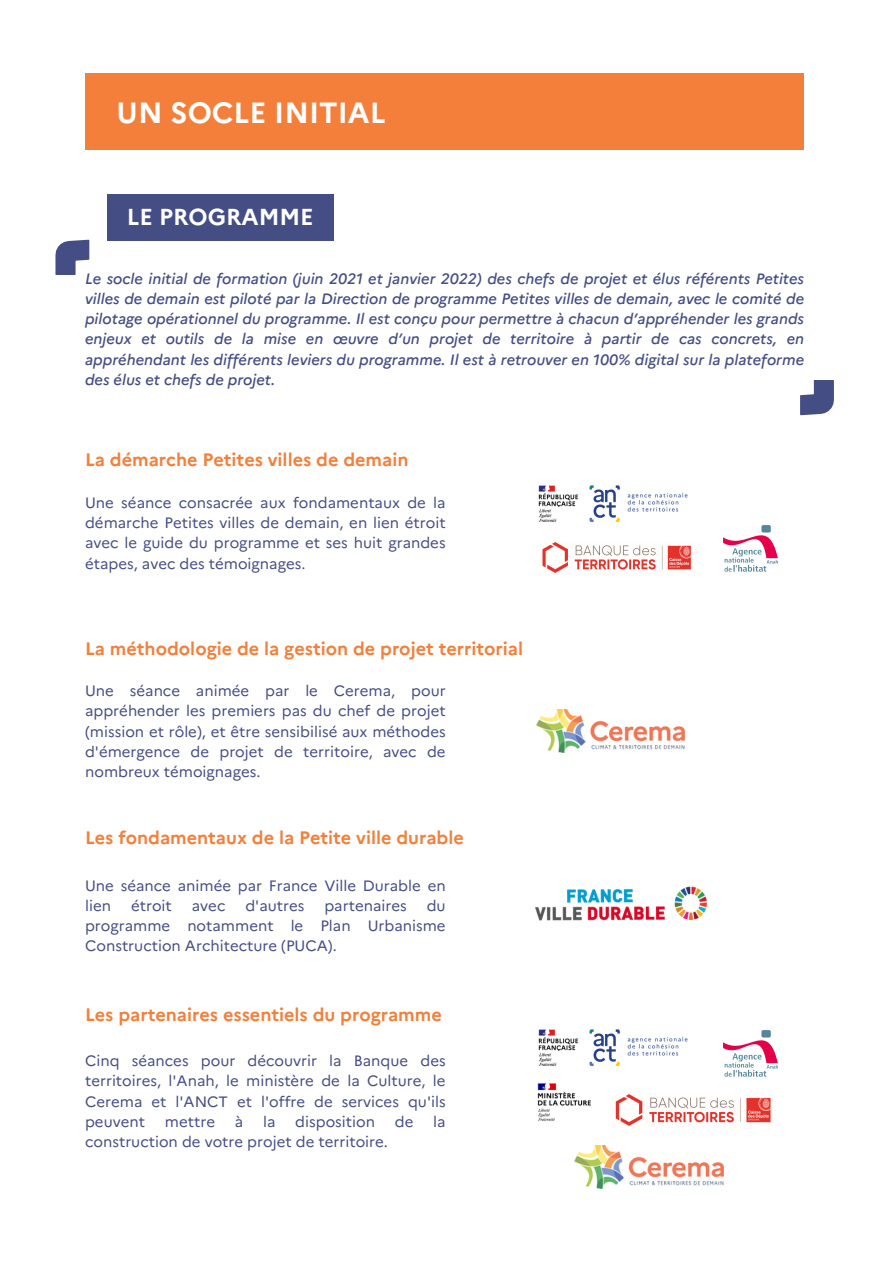
<style>
.page{position:relative;width:893px;height:1264px;background:#fff}
.page>*{position:absolute;margin:0;border:0;box-sizing:border-box;transform-origin:0 0}
.t1{font:700 29.25px "Marianne";color:#fff}
.t2{font:700 23.1px "Marianne";color:#fff}
.t3{font:700 18px "Marianne";color:#f47f3b}
.t4{font:15px/20.2px "Marianne";color:#454d85;text-align:justify}
.t5{font:italic 500 15px/20.2px "Marianne";color:#454d85;text-align:justify}
</style>
<div class="page">
<img style="left:537px;top:1083px;width:54px;height:39px">
<img style="left:535px;top:886px;width:172px;height:35px">
<img style="left:723px;top:1030px;width:54px;height:46px">
<img style="left:542px;top:542px;width:149px;height:31px">
<img style="left:538px;top:1029px;width:150px;height:37px">
<div style="left:85px;top:73px;width:718px;height:77px;background:#f47f3b"></div>
<div style="left:108px;top:194px;width:225px;height:47px;background:#454d85"></div>
<img style="left:615px;top:1094px;width:156px;height:32px">
<img style="left:575px;top:1145px;width:148px;height:43px">
<svg style="left:800px;top:380px;width:33px;height:35px"></svg>
<svg style="left:56px;top:240px;width:33px;height:34px"></svg>
<img style="left:723px;top:525px;width:54px;height:46px">
<img style="left:538px;top:485px;width:150px;height:37px">
<img style="left:536px;top:709px;width:148px;height:43px">
<h4 class="t1" style="left:117px;top:95px;width:270px">UN SOCLE INITIAL</h4>
<p class="t2" style="left:127px;top:202px;width:188px">LE PROGRAMME</p>
<h3 class="t5" style="left:85px;top:267px;width:720px">Le socle initial de formation (juin 2021 et janvier 2022) des chefs de projet et élus référents Petites villes de demain est piloté par la Direction de programme Petites villes de demain, avec le comité de pilotage opérationnel du programme. Il est conçu pour permettre à chacun d’appréhender les grands enjeux et outils de la mise en œuvre d’un projet de territoire à partir de cas concrets, en appréhendant les différents leviers du programme. Il est à retrouver en 100% digital sur la plateforme des élus et chefs de projet.</h3>
<h3 class="t3" style="left:85px;top:448px;width:325px">La démarche Petites villes de demain</h3>
<p class="t4" style="left:85px;top:491px;width:362px">Une séance consacrée aux fondamentaux de la démarche Petites villes de demain, en lien étroit avec le guide du programme et ses huit grandes étapes, avec des témoignages.</p>
<p class="t3" style="left:85px;top:637px;width:439px">La méthodologie de la gestion de projet territorial</p>
<p class="t4" style="left:85px;top:679px;width:362px">Une séance animée par le Cerema, pour appréhender les premiers pas du chef de projet (mission et rôle), et être sensibilisé aux méthodes d'émergence de projet de territoire, avec de nombreux témoignages.</p>
<p class="t3" style="left:85px;top:826px;width:380px">Les fondamentaux de la Petite ville durable</p>
<h3 class="t4" style="left:85px;top:873px;width:362px">Une séance animée par France Ville Durable en lien</h3>
<h3 class="t4" style="left:131px;top:894px;width:42px">étroit</h3>
<h3 class="t4" style="left:192px;top:894px;width:35px">avec</h3>
<h3 class="t4" style="left:245px;top:894px;width:61px">d'autres</h3>
<h3 class="t4" style="left:324px;top:894px;width:84px">partenaires</h3>
<h3 class="t4" style="left:85px;top:894px;width:362px;text-indent:341px">du programme notamment le Plan Urbanisme Construction Architecture (PUCA).</h3>
<p class="t3" style="left:85px;top:1003px;width:358px">Les partenaires essentiels du programme</p>
<p class="t4" style="left:85px;top:1049px;width:362px">Cinq séances pour découvrir la Banque des territoires, l'Anah, le ministère de la Culture, le Cerema et l'ANCT et l'offre de services qu'ils peuvent</p>
<p class="t4" style="left:165px;top:1110px;width:52px">mettre</p>
<p class="t4" style="left:235px;top:1110px;width:10px">à</p>
<p class="t4" style="left:263px;top:1110px;width:14px">la</p>
<p class="t4" style="left:295px;top:1110px;width:81px">disposition</p>
<p class="t4" style="left:395px;top:1110px;width:20px">de</p>
<p class="t4" style="left:433px;top:1110px;width:14px">la</p>
<p class="t4" style="left:85px;top:1130px;width:304px">construction de votre projet de territoire.</p>
</div>
